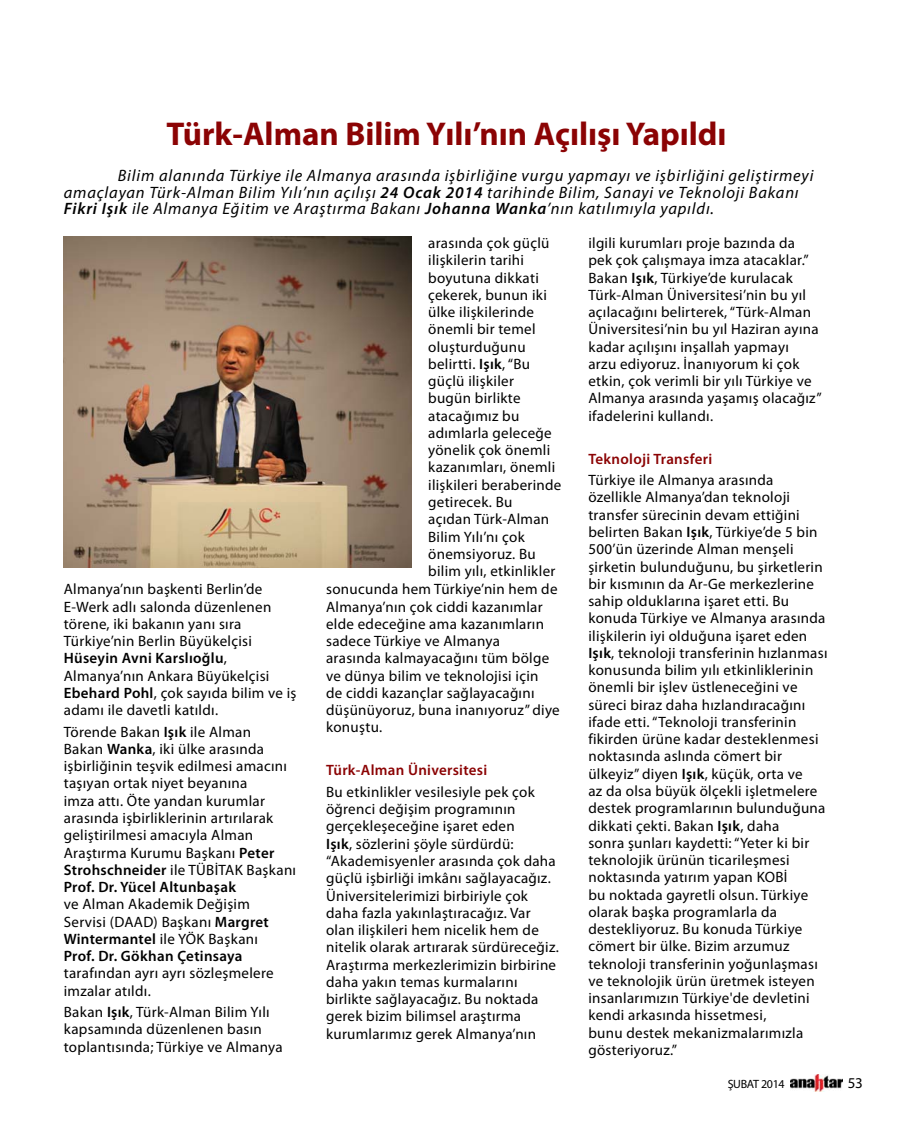
<style>
.page{position:relative;width:906px;height:1132px;background:#fff}
.page>*{position:absolute;margin:0;border:0;box-sizing:border-box;transform-origin:0 0}
.t1{font:700 33px "Myriad Pro";color:#8b0304}
.t2{font:italic 16.5px/16.5px "Myriad Pro";letter-spacing:.05em;color:#000}
.t3{font:15px/17.2px "Myriad Pro";letter-spacing:.02em;color:#000}
.t4{font:600 15px "Myriad Pro";letter-spacing:.02em;color:#8b0304}
.t5{font:12px "Myriad Pro";letter-spacing:-.025em;color:#000}
.s1{font-weight:600}
</style>
<div class="page">
<img style="left:790px;top:1074px;width:52px;height:17px">
<img style="left:64px;top:237px;width:347px;height:330px">
<h1 class="t1" style="left:167px;top:122px;width:561px">Türk-Alman Bilim Yılı’nın Açılışı Yapıldı</h1>
<p class="t2" style="left:64px;top:169px;width:751px;text-indent:54px">Bilim alanında Türkiye ile Almanya arasında işbirliğine vurgu yapmayı ve işbirliğini geliştirmeyi amaçlayan Türk-Alman Bilim Yılı’nın açılışı <span class="s1">24 Ocak 2014</span> tarihinde Bilim, Sanayi ve Teknoloji Bakanı<br><span class="s1">Fikri Işık</span> ile Almanya Eğitim ve Araştırma Bakanı <span class="s1">Johanna Wanka</span>’nın katılımıyla yapıldı.</p>
<p class="t3" style="left:588px;top:236px;width:235px">ilgili kurumları proje bazında da pek çok çalışmaya imza atacaklar.” Bakan <span class="s1">Işık</span>, Türkiye’de kurulacak Türk-Alman Üniversitesi’nin bu yıl açılacağını belirterek, “Türk-Alman Üniversitesi’nin bu yıl Haziran ayına kadar açılışını inşallah yapmayı<br>arzu ediyoruz. İnanıyorum ki çok etkin, çok verimli bir yılı Türkiye ve Almanya arasında yaşamış olacağız” ifadelerini kullandı.</p>
<p class="t4" style="left:588px;top:453px;width:125px">Teknoloji Transferi</p>
<p class="t3" style="left:588px;top:473px;width:241px">Türkiye ile Almanya arasında özellikle Almanya’dan teknoloji transfer sürecinin devam ettiğini belirten Bakan <span class="s1">Işık</span>, Türkiye’de 5 bin 500’ün üzerinde Alman menşeli şirketin bulunduğunu, bu şirketlerin bir kısmının da Ar-Ge merkezlerine sahip olduklarına işaret etti. Bu konuda Türkiye ve Almanya arasında ilişkilerin iyi olduğuna işaret eden <span class="s1">Işık</span>, teknoloji transferinin hızlanması konusunda bilim yılı etkinliklerinin önemli bir işlev üstleneceğini ve süreci biraz daha hızlandıracağını ifade etti. “Teknoloji transferinin fikirden ürüne kadar desteklenmesi noktasında aslında cömert bir ülkeyiz” diyen <span class="s1">Işık</span>, küçük, orta ve<br>az da olsa büyük ölçekli işletmelere destek programlarının bulunduğuna dikkati çekti. Bakan <span class="s1">Işık</span>, daha<br>sonra şunları kaydetti: “Yeter ki bir teknolojik ürünün ticarileşmesi noktasında yatırım yapan KOBİ<br>bu noktada gayretli olsun. Türkiye olarak başka programlarla da destekliyoruz. Bu konuda Türkiye cömert bir ülke. Bizim arzumuz teknoloji transferinin yoğunlaşması ve teknolojik ürün üretmek isteyen insanlarımızın Türkiye'de devletini kendi arkasında hissetmesi,<br>bunu destek mekanizmalarımızla gösteriyoruz.”</p>
<p class="t3" style="left:428px;top:236px;width:123px">arasında çok güçlü</p>
<p class="t3" style="left:428px;top:253px;width:97px">ilişkilerin tarihi</p>
<p class="t3" style="left:428px;top:270px;width:112px">boyutuna dikkati</p>
<p class="t3" style="left:428px;top:287px;width:120px">çekerek, bunun iki</p>
<p class="t3" style="left:428px;top:305px;width:107px">ülke ilişkilerinde</p>
<p class="t3" style="left:428px;top:322px;width:109px">önemli bir temel</p>
<p class="t3" style="left:428px;top:339px;width:99px">oluşturduğunu</p>
<p class="t3" style="left:428px;top:356px;width:103px">belirtti. <span class="s1">Işık</span>, “Bu</p>
<p class="t3" style="left:428px;top:374px;width:87px">güçlü ilişkiler</p>
<p class="t3" style="left:428px;top:391px;width:94px">bugün birlikte</p>
<p class="t3" style="left:428px;top:408px;width:93px">atacağımız bu</p>
<p class="t3" style="left:428px;top:425px;width:125px">adımlarla geleceğe</p>
<p class="t3" style="left:428px;top:443px;width:124px">yönelik çok önemli</p>
<p class="t3" style="left:428px;top:460px;width:129px">kazanımları, önemli</p>
<p class="t3" style="left:428px;top:477px;width:135px">ilişkileri beraberinde</p>
<p class="t3" style="left:428px;top:494px;width:86px">getirecek. Bu</p>
<p class="t3" style="left:428px;top:512px;width:123px">açıdan Türk-Alman</p>
<p class="t3" style="left:428px;top:529px;width:98px">Bilim Yılı’nı çok</p>
<p class="t3" style="left:428px;top:546px;width:109px">önemsiyoruz. Bu</p>
<p class="t3" style="left:428px;top:563px;width:129px">bilim yılı, etkinlikler</p>
<p class="t3" style="left:326px;top:582px;width:233px">sonucunda hem Türkiye’nin hem de</p>
<p class="t3" style="left:326px;top:599px;width:218px">Almanya’nın çok ciddi kazanımlar</p>
<p class="t3" style="left:326px;top:616px;width:219px">elde edeceğine ama kazanımların</p>
<p class="t3" style="left:326px;top:633px;width:176px">sadece Türkiye ve Almanya</p>
<p class="t3" style="left:326px;top:651px;width:225px">arasında kalmayacağını tüm bölge</p>
<p class="t3" style="left:326px;top:668px;width:214px">ve dünya bilim ve teknolojisi için</p>
<p class="t3" style="left:326px;top:685px;width:210px">de ciddi kazançlar sağlayacağını</p>
<p class="t3" style="left:326px;top:702px;width:235px">düşünüyoruz, buna inanıyoruz” diye</p>
<p class="t3" style="left:326px;top:720px;width:58px">konuştu.</p>
<p class="t4" style="left:326px;top:764px;width:163px">Türk-Alman Üniversitesi</p>
<p class="t3" style="left:326px;top:784px;width:234px">Bu etkinlikler vesilesiyle pek çok öğrenci değişim programının gerçekleşeceğine işaret eden<br><span class="s1">Işık</span>, sözlerini şöyle sürdürdü: “Akademisyenler arasında çok daha güçlü işbirliği imkânı sağlayacağız.<br>Üniversitelerimizi birbiriyle çok daha fazla yakınlaştıracağız. Var olan ilişkileri hem nicelik hem de nitelik olarak artırarak sürdüreceğiz.<br>Araştırma merkezlerimizin birbirine daha yakın temas kurmalarını birlikte sağlayacağız. Bu noktada gerek bizim bilimsel araştırma kurumlarımız gerek Almanya’nın</p>
<p class="t3" style="left:64px;top:582px;width:234px">Almanya’nın başkenti Berlin’de<br>E-Werk adlı salonda düzenlenen törene, iki bakanın yanı sıra<br>Türkiye’nin Berlin Büyükelçisi<br><span class="s1">Hüseyin Avni Karslıoğlu</span>,<br>Almanya’nın Ankara Büyükelçisi<br><span class="s1">Ebehard Pohl</span>, çok sayıda bilim ve iş adamı ile davetli katıldı.</p>
<p class="t3" style="left:64px;top:724px;width:234px">Törende Bakan <span class="s1">Işık</span> ile Alman<br>Bakan <span class="s1">Wanka</span>, iki ülke arasında işbirliğinin teşvik edilmesi amacını taşıyan ortak niyet beyanına<br>imza attı. Öte yandan kurumlar arasında işbirliklerinin artırılarak geliştirilmesi amacıyla Alman<br>Araştırma Kurumu Başkanı <span class="s1">Peter<br>Strohschneider</span> ile TÜBİTAK Başkanı<br><span class="s1">Prof. Dr. Yücel Altunbaşak</span></p>
<p class="t3" style="left:64px;top:896px;width:206px">ve Alman Akademik Değişim<br>Servisi (DAAD) Başkanı <span class="s1">Margret<br>Wintermantel</span> ile YÖK Başkanı<br><span class="s1">Prof. Dr. Gökhan Çetinsaya</span></p>
<p class="t3" style="left:64px;top:965px;width:211px">tarafından ayrı ayrı sözleşmelere imzalar atıldı.</p>
<p class="t3" style="left:64px;top:1004px;width:220px">Bakan <span class="s1">Işık</span>, Türk-Alman Bilim Yılı kapsamında düzenlenen basın toplantısında; Türkiye ve Almanya</p>
<p class="t5" style="left:727px;top:1078px;width:59px">ŞUBAT 2014</p>
<p class="t3" style="left:848px;top:1075px;width:17px">53</p>
</div>
